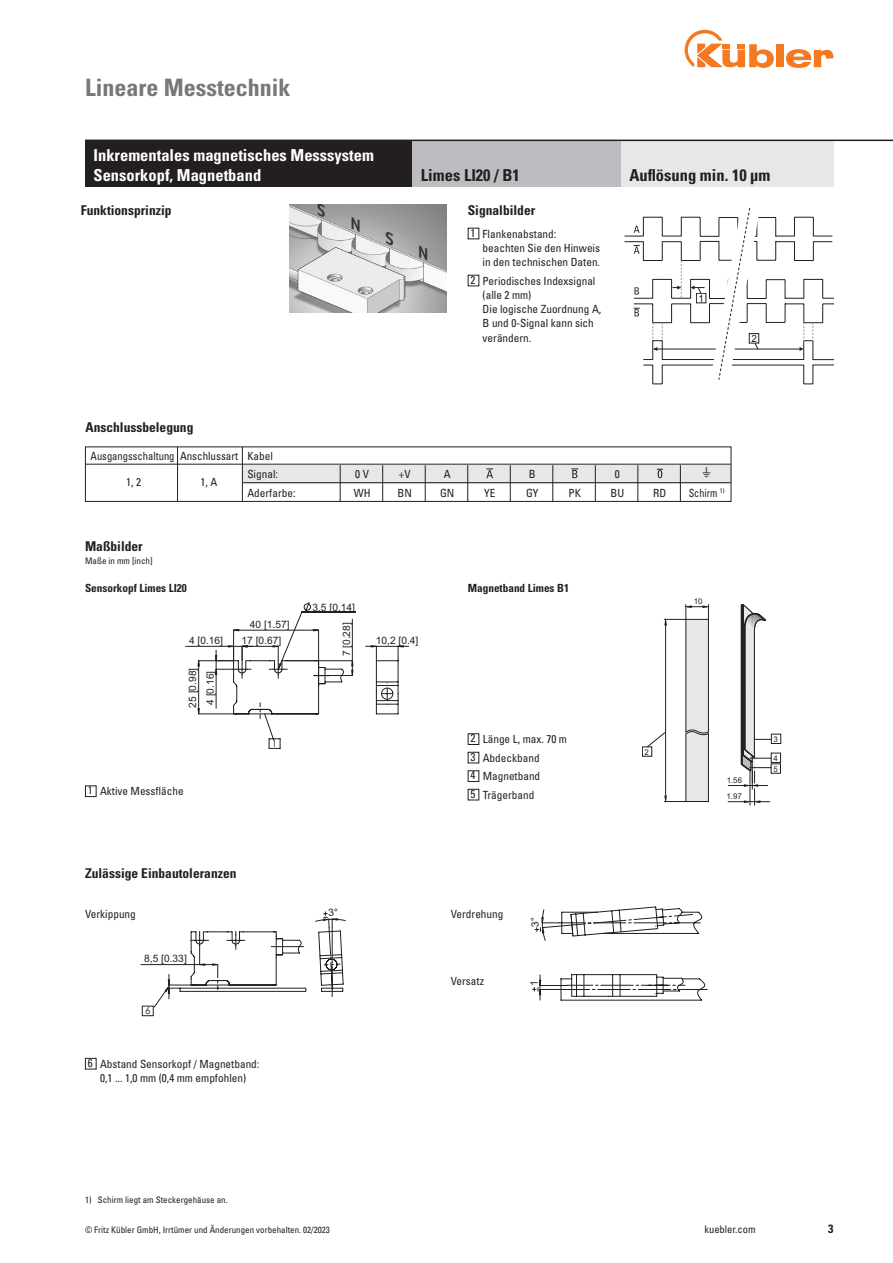
<style>
.page{position:relative;width:893px;height:1263px;background:#fff}
.page>*{position:absolute;margin:0;border:0;box-sizing:border-box;transform-origin:0 0}
.Kapitel{font:700 condensed 24px "Univers";color:#76787b}
.t1{font:700 condensed 16.5px "Univers";color:#fff}
.Head_weiß{font:700 condensed 16.5px "Univers";color:#231f20}
.t2{font:16.5px "Kuebler";color:#231f20}
.Bestellschlüssel{font:700 condensed 13.5px "Univers";color:#231f20}
.t3{font:700 condensed 12px "Univers";color:#231f20}
.Bestellschlüssel-2{font:condensed 11.25px/14.2px "Univers LT Std";color:#231f20}
.Bestellschlüssel-3{font:700 condensed 11.25px "Univers";color:#231f20}
.Bestellschlüssel-4{font:condensed 11.25px "Univers LT Std";color:#231f20;scale:.94 1}
.Bestellschlüssel-5{font:condensed 11.25px "Univers LT Std";color:#231f20;scale:.9 1}
.t4{font:condensed 10.5px "Univers LT Std";color:#231f20}
.t5{font:10.2px "Arial";color:#231f20}
.t6{font:9.9px "Century Gothic";color:#231f20}
.t7{font:9.9px "Arial";color:#231f20}
.Fußnote{font:condensed 9px "Univers LT Std";color:#231f20}
.t8{font:7.95px/10.8px "Arial";color:#231f20}
.t9{font:7.8px/16.2px "Arial";color:#231f20}
</style>
<div class="page">
<div style="left:776px;top:44px;width:8px;height:23px;background:#f47921"></div>
<svg style="left:786px;top:49px;width:47px;height:19px"></svg>
<svg style="left:685px;top:30px;width:89px;height:38px"></svg>
<svg style="left:185px;top:602px;width:224px;height:147px"></svg>
<hr style="left:141px;top:964px;width:59px;height:1px;background:#231f20">
<svg style="left:728px;top:604px;width:43px;height:201px"></svg>
<svg style="left:646px;top:604px;width:63px;height:198px"></svg>
<div style="left:642px;top:747px;width:10px;height:9px;border:1px solid #231f20"></div>
<div style="left:771px;top:734px;width:10px;height:10px;border:1px solid #231f20"></div>
<div style="left:771px;top:753px;width:10px;height:10px;border:1px solid #231f20"></div>
<div style="left:771px;top:764px;width:10px;height:9px;border:1px solid #231f20"></div>
<svg style="left:532px;top:974px;width:176px;height:26px"></svg>
<img style="left:289px;top:204px;width:157px;height:108px">
<svg style="left:624px;top:208px;width:209px;height:177px"></svg>
<div style="left:621px;top:140px;width:212px;height:47px;background:#e6e7e9"></div>
<div style="left:85px;top:140px;width:327px;height:47px;background:#231f20"></div>
<div style="left:412px;top:140px;width:209px;height:47px;background:#bcbdc0"></div>
<div style="left:85px;top:785px;width:12px;height:12px;border:1px solid #231f20"></div>
<div style="left:468px;top:733px;width:11px;height:12px;border:1px solid #231f20"></div>
<div style="left:468px;top:752px;width:11px;height:11px;border:1px solid #231f20"></div>
<div style="left:468px;top:770px;width:11px;height:12px;border:1px solid #231f20"></div>
<div style="left:468px;top:789px;width:11px;height:11px;border:1px solid #231f20"></div>
<div style="left:242px;top:465px;width:489px;height:19px;background:#e6e7e9"></div>
<hr style="left:86px;top:464px;width:645px;height:1px;background:#231f20">
<hr style="left:243px;top:482px;width:488px;height:1px;background:#231f20">
<svg style="left:486px;top:468px;width:7px;height:10px"></svg>
<svg style="left:571px;top:468px;width:7px;height:10px"></svg>
<svg style="left:657px;top:469px;width:6px;height:9px"></svg>
<div style="left:85px;top:446px;width:646px;height:56px;border:1px solid #231f20"></div>
<hr style="left:242px;top:447px;width:1px;height:55px;background:#231f20">
<hr style="left:177px;top:447px;width:1px;height:55px;background:#231f20">
<hr style="left:340px;top:465px;width:1px;height:37px;background:#231f20">
<hr style="left:382px;top:465px;width:1px;height:37px;background:#231f20">
<hr style="left:425px;top:465px;width:1px;height:37px;background:#231f20">
<hr style="left:467px;top:465px;width:1px;height:37px;background:#231f20">
<hr style="left:510px;top:465px;width:1px;height:37px;background:#231f20">
<hr style="left:552px;top:465px;width:1px;height:37px;background:#231f20">
<hr style="left:595px;top:465px;width:1px;height:37px;background:#231f20">
<hr style="left:637px;top:465px;width:1px;height:37px;background:#231f20">
<hr style="left:680px;top:465px;width:1px;height:37px;background:#231f20">
<div style="left:85px;top:1058px;width:12px;height:11px;border:1px solid #231f20"></div>
<hr style="left:85px;top:140px;width:808px;height:1px;background:#231f20">
<svg style="left:142px;top:911px;width:204px;height:106px"></svg>
<svg style="left:534px;top:906px;width:169px;height:35px"></svg>
<p class="Kapitel" style="left:85px;top:72px;width:207px">Lineare Messtechnik</p>
<p class="t1" style="left:94px;top:145px;width:282px">Inkrementales magnetisches Messsystem</p>
<p class="t1" style="left:94px;top:165px;width:169px">Sensorkopf, Magnetband</p>
<p class="Head_weiß" style="left:421px;top:165px;width:100px">Limes LI20 / B1</p>
<p class="Bestellschlüssel" style="left:81px;top:202px;width:92px">Funktionsprinzip</p>
<p class="Bestellschlüssel" style="left:468px;top:202px;width:69px">Signalbilder</p>
<p class="Bestellschlüssel-2" style="left:471px;top:225px;width:6px">1</p>
<p class="Bestellschlüssel-2" style="left:483px;top:226px;width:119px">Flankenabstand: beachten Sie den Hinweis in den technischen Daten.</p>
<p class="Bestellschlüssel-2" style="left:471px;top:272px;width:6px">2</p>
<p class="Bestellschlüssel-2" style="left:482px;top:273px;width:120px">Periodisches Indexsignal (alle 2 mm)<br>Die logische Zuordnung A,<br>B und 0-Signal kann sich verändern.</p>
<p class="Head_weiß" style="left:629px;top:165px;width:143px">Auflösung min. 10 μm</p>
<p class="t7" style="left:698px;top:292px;width:7px">1</p>
<p class="t7" style="left:751px;top:332px;width:7px">2</p>
<p class="Bestellschlüssel" style="left:85px;top:419px;width:109px">Anschlussbelegung</p>
<p class="Bestellschlüssel-4" style="left:91px;top:448px;width:196px">Ausgangsschaltung Anschlussart Kabel</p>
<p class="Bestellschlüssel-2" style="left:247px;top:467px;width:32px">Signal:</p>
<p class="Bestellschlüssel-2" style="left:355px;top:467px;width:15px">0 V</p>
<p class="Bestellschlüssel-2" style="left:399px;top:467px;width:13px">+V</p>
<p class="Bestellschlüssel-2" style="left:444px;top:467px;width:8px">A</p>
<p class="Bestellschlüssel-2" style="left:529px;top:467px;width:8px">B</p>
<p class="Bestellschlüssel-2" style="left:615px;top:467px;width:6px">0</p>
<p class="t2" style="left:702px;top:463px;width:11px">H</p>
<p class="Bestellschlüssel-2" style="left:126px;top:475px;width:16px">1, 2</p>
<p class="Bestellschlüssel-2" style="left:200px;top:475px;width:18px">1, A</p>
<p class="Bestellschlüssel-2" style="left:247px;top:485px;width:50px">Aderfarbe:</p>
<p class="Bestellschlüssel-2" style="left:354px;top:485px;width:18px">WH</p>
<p class="Bestellschlüssel-2" style="left:398px;top:485px;width:16px">BN</p>
<p class="Bestellschlüssel-2" style="left:440px;top:485px;width:16px">GN</p>
<p class="Bestellschlüssel-2" style="left:484px;top:485px;width:13px">YE</p>
<p class="Bestellschlüssel-2" style="left:526px;top:485px;width:14px">GY</p>
<p class="Bestellschlüssel-2" style="left:569px;top:485px;width:14px">PK</p>
<p class="Bestellschlüssel-2" style="left:610px;top:485px;width:15px">BU</p>
<p class="Bestellschlüssel-2" style="left:653px;top:485px;width:15px">RD</p>
<p class="Bestellschlüssel-5" style="left:689px;top:485px;width:41px">Schirm <sup>1)</sup></p>
<p class="Bestellschlüssel" style="left:85px;top:538px;width:59px">Maßbilder</p>
<p class="Fußnote" style="left:85px;top:555px;width:69px">Maße in mm [inch]</p>
<p class="Bestellschlüssel-3" style="left:85px;top:581px;width:103px">Sensorkopf Limes LI20</p>
<p class="t5" style="left:250px;top:618px;width:41px">40 [1.57]</p>
<p class="t5" style="left:189px;top:634px;width:36px">4 [0.16]</p>
<p class="t5" style="left:242px;top:634px;width:41px">17 [0.67]</p>
<p class="t5" style="left:186px;top:708px;width:41px;rotate:-90deg">52 ]89.0[</p>
<p class="t5" style="left:203px;top:705px;width:36px;rotate:-90deg">4 ]61.0[</p>
<p class="Bestellschlüssel-2" style="left:88px;top:783px;width:6px">1</p>
<p class="Bestellschlüssel-2" style="left:100px;top:784px;width:85px">Aktive Messfläche</p>
<p class="t6" style="left:272px;top:737px;width:7px">1</p>
<p class="t5" style="left:312px;top:600px;width:44px">3.5 [0.14]</p>
<p class="t5" style="left:340px;top:656px;width:36px;rotate:-90deg">7 ]82.0[</p>
<p class="t5" style="left:376px;top:634px;width:44px">10,2 [0.4]</p>
<p class="Bestellschlüssel" style="left:85px;top:865px;width:153px">Zulässige Einbautoleranzen</p>
<p class="Bestellschlüssel-2" style="left:85px;top:907px;width:52px">Verkippung</p>
<p class="t5" style="left:144px;top:952px;width:44px">8,5 [0.33]</p>
<p class="t6" style="left:145px;top:1005px;width:7px">6</p>
<p class="Bestellschlüssel-2" style="left:88px;top:1055px;width:6px">6</p>
<p class="Bestellschlüssel-2" style="left:100px;top:1057px;width:161px">Abstand Sensorkopf / Magnetband:</p>
<p class="Bestellschlüssel-2" style="left:100px;top:1071px;width:148px">0,1 ... 1,0 mm (0,4 mm empfohlen)</p>
<p class="Bestellschlüssel-3" style="left:468px;top:581px;width:103px">Magnetband Limes B1</p>
<p class="Bestellschlüssel-2" style="left:471px;top:731px;width:6px">2</p>
<p class="Bestellschlüssel-2" style="left:483px;top:732px;width:86px">Länge L, max. 70 m</p>
<p class="Bestellschlüssel-2" style="left:471px;top:749px;width:6px">3</p>
<p class="Bestellschlüssel-2" style="left:483px;top:750px;width:58px">Abdeckband</p>
<p class="Bestellschlüssel-2" style="left:471px;top:768px;width:6px">4</p>
<p class="Bestellschlüssel-2" style="left:483px;top:769px;width:59px">Magnetband</p>
<p class="Bestellschlüssel-2" style="left:471px;top:786px;width:6px">5</p>
<p class="Bestellschlüssel-2" style="left:483px;top:787px;width:53px">Trägerband</p>
<p class="Bestellschlüssel-2" style="left:451px;top:907px;width:54px">Verdrehung</p>
<p class="Bestellschlüssel-2" style="left:451px;top:973px;width:35px">Versatz</p>
<p class="t5" style="left:527px;top:986px;width:7px;rotate:-90deg">1</p>
<p class="Fußnote" style="left:85px;top:1194px;width:144px">1) Schirm liegt am Steckergehäuse an.</p>
<p class="Fußnote" style="left:85px;top:1224px;width:246px">© Fritz Kübler GmbH, Irrtümer und Änderungen vorbehalten. 02/2023</p>
<p class="t9" style="left:694px;top:593px;width:10px">10</p>
<p class="t8" style="left:645px;top:747px;width:6px">2</p>
<p class="t9" style="left:727px;top:772px;width:17px">1.56<br>1.97</p>
<p class="t8" style="left:774px;top:734px;width:6px">3</p>
<p class="t8" style="left:773px;top:753px;width:6px">4<br>5</p>
<p class="t4" style="left:704px;top:1223px;width:53px">kuebler.com</p>
<p class="t3" style="left:828px;top:1221px;width:7px">3</p>
</div>
